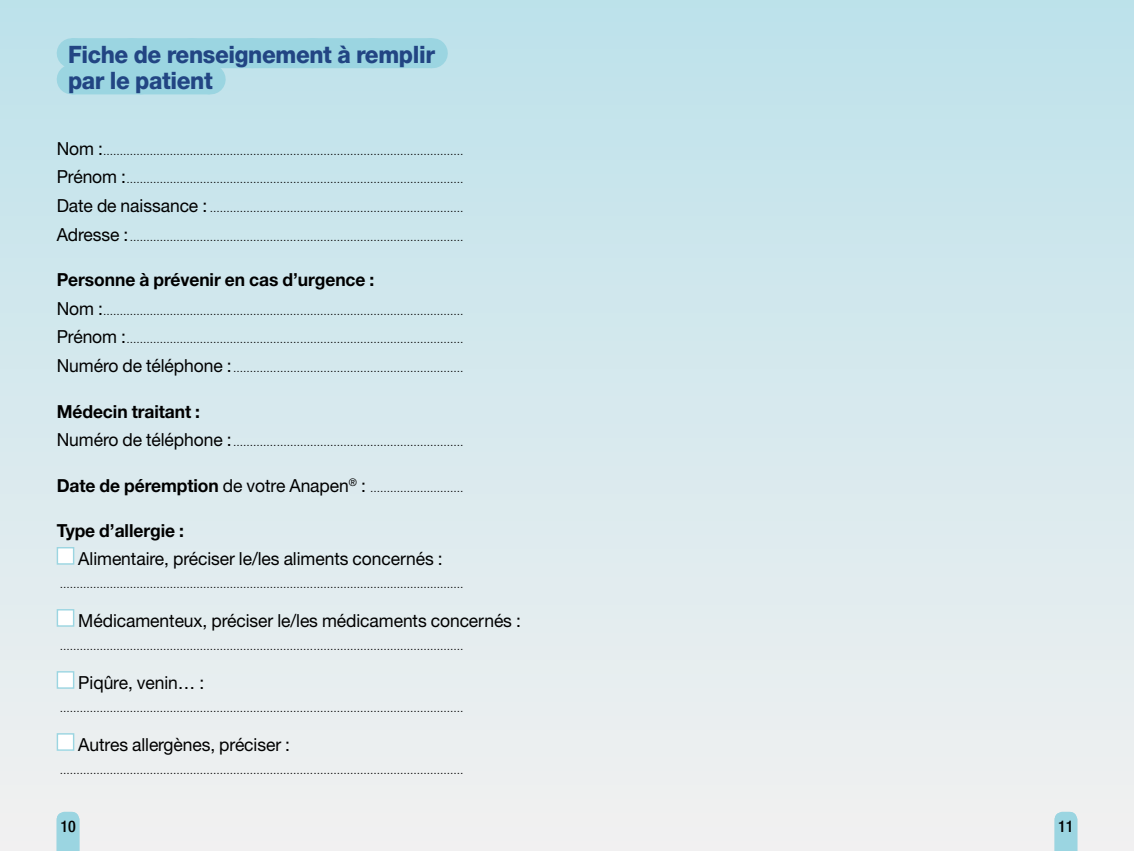
<style>
.page{position:relative;width:1134px;height:851px;background:#fff}
.page>*{position:absolute;margin:0;border:0;box-sizing:border-box;transform-origin:0 0}
.t1{font:800 24px/26.2px "Helvetica Neue LT Std";letter-spacing:-.015em;color:#224583;scale:.94 1}
.t2{font:18px "Helvetica Neue LT Std";letter-spacing:-.005em;color:#000}
.t3{font:700 18px "Helvetica Neue LT Std";letter-spacing:-.005em;color:#000}
.t4{font:500 condensed 16px "Helvetica Neue LT Std";color:#000}
.t5{font:10px "Helvetica Neue LT Std";color:#000}
.s1{font-size:18px}
.s2{font-weight:700;font-size:18px}
</style>
<div class="page">
<div style="left:0;top:0;width:1134px;height:850px;background:linear-gradient(to bottom,#bde2eb,#f2f1f1)"></div>
<svg style="left:57px;top:811px;width:22px;height:39px"></svg>
<div style="left:72px;top:38px;width:360px;height:30px;background:#9bd5e1"></div>
<hr style="left:432px;top:38px;width:1px;height:30px;background:#9bd5e1">
<div style="left:72px;top:64px;width:138px;height:30px;background:#9bd5e1"></div>
<svg style="left:211px;top:68px;width:191px;height:26px;background:#bee1ea"></svg>
<hr style="left:210px;top:64px;width:1px;height:30px;background:#9bd5e1">
<div style="left:57px;top:547px;width:17px;height:17px;background:#fff"></div>
<div style="left:57px;top:547px;width:17px;height:17px;border:1px solid #9bd5e1"></div>
<div style="left:57px;top:609px;width:17px;height:17px;background:#fff"></div>
<div style="left:57px;top:609px;width:17px;height:17px;border:1px solid #9bd5e1"></div>
<div style="left:57px;top:671px;width:17px;height:17px;background:#fff"></div>
<div style="left:57px;top:671px;width:17px;height:17px;border:1px solid #9bd5e1"></div>
<div style="left:57px;top:733px;width:17px;height:17px;background:#fff"></div>
<div style="left:57px;top:733px;width:17px;height:17px;border:1px solid #9bd5e1"></div>
<svg style="left:1054px;top:811px;width:23px;height:39px"></svg>
<h1 class="t1" style="left:68px;top:41px;width:392px">Fiche de renseignement à remplir par le patient</h1>
<p class="t5" style="left:57px;top:145px;width:408px"><span class="s1">Nom :</span>............................................................................................................</p>
<p class="t5" style="left:57px;top:174px;width:408px"><span class="s1">Prénom :</span>.....................................................................................................</p>
<p class="t5" style="left:57px;top:202px;width:408px"><span class="s1">Date de naissance :</span> ............................................................................</p>
<p class="t5" style="left:57px;top:231px;width:408px"><span class="s1">Adresse :</span>....................................................................................................</p>
<h2 class="t3" style="left:57px;top:268px;width:319px">Personne à prévenir en cas d’urgence :</h2>
<p class="t5" style="left:57px;top:305px;width:408px"><span class="s1">Nom :</span>............................................................................................................</p>
<p class="t5" style="left:57px;top:334px;width:408px"><span class="s1">Prénom :</span>.....................................................................................................</p>
<p class="t5" style="left:57px;top:362px;width:408px"><span class="s1">Numéro de téléphone :</span>.....................................................................</p>
<h2 class="t3" style="left:57px;top:400px;width:145px">Médecin traitant :</h2>
<p class="t5" style="left:57px;top:436px;width:408px"><span class="s1">Numéro de téléphone :</span>.....................................................................</p>
<p class="t5" style="left:57px;top:482px;width:408px"><span class="s2">Date de péremption</span> <span class="s1">de votre Anapen</span><sup>®</sup> <span class="s1">:</span> ............................</p>
<h2 class="t3" style="left:57px;top:519px;width:129px">Type d’allergie :</h2>
<h2 class="t2" style="left:78px;top:547px;width:366px">Alimentaire, préciser le/les aliments concernés :</h2>
<p class="t5" style="left:60px;top:578px;width:405px">.........................................................................................................................</p>
<h2 class="t2" style="left:78px;top:609px;width:444px">Médicamenteux, préciser le/les médicaments concernés :</h2>
<p class="t5" style="left:60px;top:640px;width:405px">.........................................................................................................................</p>
<h2 class="t2" style="left:78px;top:671px;width:127px">Piqûre, venin… :</h2>
<p class="t5" style="left:60px;top:702px;width:405px">.........................................................................................................................</p>
<h2 class="t2" style="left:78px;top:733px;width:213px">Autres allergènes, préciser :</h2>
<p class="t5" style="left:60px;top:764px;width:405px">.........................................................................................................................</p>
<h3 class="t4" style="left:60px;top:816px;width:17px">10</h3>
<h3 class="t4" style="left:1058px;top:816px;width:17px">11</h3>
</div>
